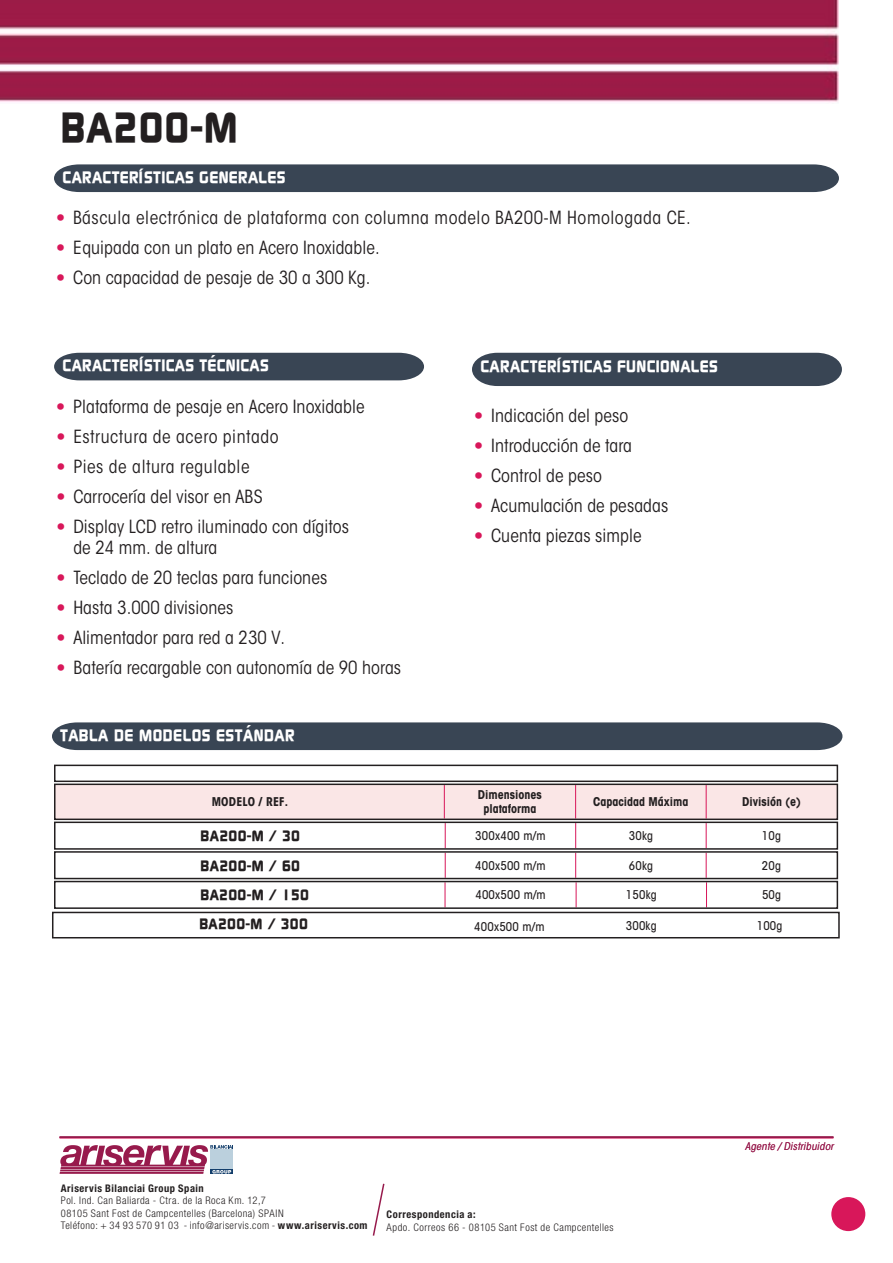
<style>
.page{position:relative;width:893px;height:1263px;background:#fff}
.page>*{position:absolute;margin:0;border:0;box-sizing:border-box;transform-origin:0 0}
.t1{font:700 42px "Continuum";letter-spacing:.02em;color:#231f20}
.t2{font:condensed 18px/21.6px "ITC Avant Garde Std";letter-spacing:.005em;color:#231f20}
.t3{font:condensed 18px "ITC Avant Garde Std";letter-spacing:.03em;color:#231f20}
.t4{font:700 16.5px "Continuum";letter-spacing:.02em;color:#fff}
.t5{font:700 15px "Continuum";letter-spacing:.02em;color:#231f20}
.t6{font:500 condensed 12px "ITC Avant Garde Std";letter-spacing:.02em;color:#231f20}
.t7{font:700 condensed 12px/14.4px "ITC Avant Garde Std";color:#231f20;text-align:center}
.t8{font:700 condensed 12px "ITC Avant Garde Std";letter-spacing:.02em;color:#231f20}
.t9{font:300 condensed 10.5px/12.6px "Helvetica Neue LT Std";letter-spacing:.04em;color:#231f20}
.t10{font:700 condensed 10.5px "Helvetica Neue LT Std";letter-spacing:.045em;color:#231f20}
.t11{font:italic condensed 10.5px "ITC Avant Garde Std";letter-spacing:.03em;color:#971a4c}
.s1{font-weight:700;color:#d8175a}
.s2{font-weight:700}
</style>
<div class="page">
<img style="left:0;top:0;width:839px;height:103px">
<div style="left:54px;top:164px;width:785px;height:28px;background:#394554"></div>
<div style="left:54px;top:353px;width:370px;height:27px;background:#394554"></div>
<div style="left:472px;top:353px;width:370px;height:33px;background:#394554"></div>
<div style="left:52px;top:722px;width:790px;height:28px;background:#394554"></div>
<div style="left:54px;top:765px;width:784px;height:17px;border:2px solid #231f20"></div>
<div style="left:56px;top:785px;width:388px;height:33px;background:#fae6e6"></div>
<div style="left:444px;top:785px;width:132px;height:33px;background:#fae6e6"></div>
<div style="left:576px;top:785px;width:130px;height:33px;background:#fae6e6"></div>
<div style="left:706px;top:785px;width:131px;height:33px;background:#fae6e6"></div>
<hr style="left:444px;top:785px;width:1px;height:33px;background:#d8175a">
<hr style="left:575px;top:785px;width:1px;height:33px;background:#d8175a">
<hr style="left:706px;top:785px;width:1px;height:33px;background:#d8175a">
<div style="left:54px;top:783px;width:784px;height:37px;border:2px solid #231f20"></div>
<div style="left:54px;top:821px;width:784px;height:29px;border:2px solid #231f20"></div>
<div style="left:54px;top:851px;width:784px;height:28px;border:2px solid #231f20"></div>
<svg style="left:445px;top:823px;width:1px;height:83px"></svg>
<svg style="left:575px;top:823px;width:2px;height:83px"></svg>
<svg style="left:706px;top:823px;width:1px;height:83px"></svg>
<div style="left:54px;top:881px;width:784px;height:28px;border:2px solid #231f20"></div>
<div style="left:52px;top:912px;width:788px;height:26px;border:2px solid #231f20"></div>
<div style="left:831px;top:1197px;width:34px;height:34px;background:#d8175a;border-radius:50%"></div>
<hr style="left:60px;top:1136px;width:773px;height:2px;background:#971a4c">
<svg style="left:60px;top:1145px;width:173px;height:29px"></svg>
<h1 class="t1" style="left:61px;top:99px;width:178px">BA200-M</h1>
<p class="t4" style="left:63px;top:166px;width:224px">CARACTERÍSTICAS GENERALES</p>
<p class="t3" style="left:56px;top:207px;width:636px"><span class="s1">•</span> Báscula electrónica de plataforma con columna modelo BA200-M Homologada CE.</p>
<p class="t2" style="left:56px;top:237px;width:325px"><span class="s1">•</span> Equipada con un plato en Acero Inoxidable.</p>
<p class="t2" style="left:56px;top:267px;width:316px"><span class="s1">•</span> Con capacidad de pesaje de 30 a 300 Kg.</p>
<p class="t4" style="left:63px;top:354px;width:208px">CARACTERÍSTICAS TÉCNICAS</p>
<p class="t2" style="left:56px;top:395px;width:310px"><span class="s1">•</span> Plataforma de pesaje en Acero Inoxidable</p>
<p class="t3" style="left:56px;top:425px;width:224px"><span class="s1">•</span> Estructura de acero pintado</p>
<p class="t3" style="left:56px;top:455px;width:195px"><span class="s1">•</span> Pies de altura regulable</p>
<p class="t2" style="left:56px;top:485px;width:208px"><span class="s1">•</span> Carrocería del visor en ABS</p>
<p class="t2" style="left:73px;top:515px;width:277px;text-indent:-17px"><span class="s1">•</span> Display LCD retro iluminado con dígitos de 24 mm. de altura</p>
<p class="t2" style="left:56px;top:567px;width:272px"><span class="s1">•</span> Teclado de 20 teclas para funciones</p>
<p class="t2" style="left:56px;top:597px;width:179px"><span class="s1">•</span> Hasta 3.000 divisiones</p>
<p class="t2" style="left:56px;top:627px;width:230px"><span class="s1">•</span> Alimentador para red a 230 V.</p>
<p class="t2" style="left:56px;top:657px;width:346px"><span class="s1">•</span> Batería recargable con autonomía de 90 horas</p>
<p class="t4" style="left:60px;top:725px;width:236px">TABLA DE MODELOS ESTÁNDAR</p>
<p class="t4" style="left:480px;top:356px;width:239px">CARACTERÍSTICAS FUNCIONALES</p>
<p class="t2" style="left:474px;top:405px;width:156px"><span class="s1">•</span> Indicación del peso</p>
<p class="t2" style="left:474px;top:435px;width:159px"><span class="s1">•</span> Introducción de tara</p>
<p class="t2" style="left:474px;top:465px;width:129px"><span class="s1">•</span> Control de peso</p>
<p class="t2" style="left:474px;top:495px;width:196px"><span class="s1">•</span> Acumulación de pesadas</p>
<p class="t2" style="left:474px;top:525px;width:169px"><span class="s1">•</span> Cuenta piezas simple</p>
<p class="t8" style="left:212px;top:794px;width:78px">MODELO / REF.</p>
<p class="t7" style="left:478px;top:787px;width:65px">Dimensiones plataforma</p>
<p class="t7" style="left:593px;top:794px;width:97px">Capacidad Máxima</p>
<p class="t7" style="left:742px;top:794px;width:60px">División (e)</p>
<p class="t5" style="left:201px;top:826px;width:101px">BA200-M / 30</p>
<p class="t6" style="left:475px;top:828px;width:72px">300x400 m/m</p>
<p class="t6" style="left:629px;top:828px;width:26px">30kg</p>
<p class="t6" style="left:762px;top:828px;width:21px">10g</p>
<p class="t5" style="left:201px;top:855px;width:101px">BA200-M / 60</p>
<p class="t6" style="left:475px;top:858px;width:72px">400x500 m/m</p>
<p class="t6" style="left:629px;top:858px;width:26px">60kg</p>
<p class="t6" style="left:762px;top:858px;width:21px">20g</p>
<p class="t5" style="left:200px;top:885px;width:110px">BA200-M / 150</p>
<p class="t6" style="left:475px;top:887px;width:72px">400x500 m/m</p>
<p class="t6" style="left:626px;top:887px;width:32px">150kg</p>
<p class="t6" style="left:762px;top:887px;width:21px">50g</p>
<p class="t5" style="left:199px;top:913px;width:110px">BA200-M / 300</p>
<p class="t6" style="left:474px;top:919px;width:72px">400x500 m/m</p>
<p class="t6" style="left:626px;top:918px;width:32px">300kg</p>
<p class="t6" style="left:757px;top:918px;width:27px">100g</p>
<p class="t10" style="left:61px;top:1181px;width:144px">Ariservis Bilanciai Group Spain</p>
<p class="t9" style="left:61px;top:1194px;width:308px">Pol. Ind. Can Baliarda - Ctra. de la Roca Km. 12,7<br>08105 Sant Fost de Campcentelles (Barcelona) SPAIN<br>Teléfono: + 34 93 570 91 03 - info@ariservis.com - <span class="s2">www.ariservis.com</span></p>
<p class="t10" style="left:88px;top:1182px;width:113px">vis Bilanciai Group Spain</p>
<p class="t9" style="left:116px;top:1195px;width:162px;text-indent:5px">aliarda - Ctra. de la Roca Km. 12,7<br>ost de Campcentel es (Barcelona) SPAIN</p>
<p class="t9" style="left:185px;top:1219px;width:61px">- info@ar se vi</p>
<p class="t10" style="left:316px;top:1220px;width:50px">servis.com</p>
<p class="t9" style="left:160px;top:1219px;width:7px">1</p>
<p class="t10" style="left:278px;top:1219px;width:9px">w</p>
<p class="t10" style="left:387px;top:1208px;width:90px">Correspondencia a:</p>
<p class="t9" style="left:387px;top:1220px;width:228px">Apdo. Correos 66 - 08105 Sant Fost de Campcentelles</p>
<p class="t10" style="left:416px;top:1208px;width:58px">pondencia a:</p>
<p class="t9" style="left:426px;top:1221px;width:183px">reos 66 - 08105 Sant Fost de Campcentelles</p>
<p class="t11" style="left:745px;top:1139px;width:90px">Agente / Distribuidor</p>
</div>
